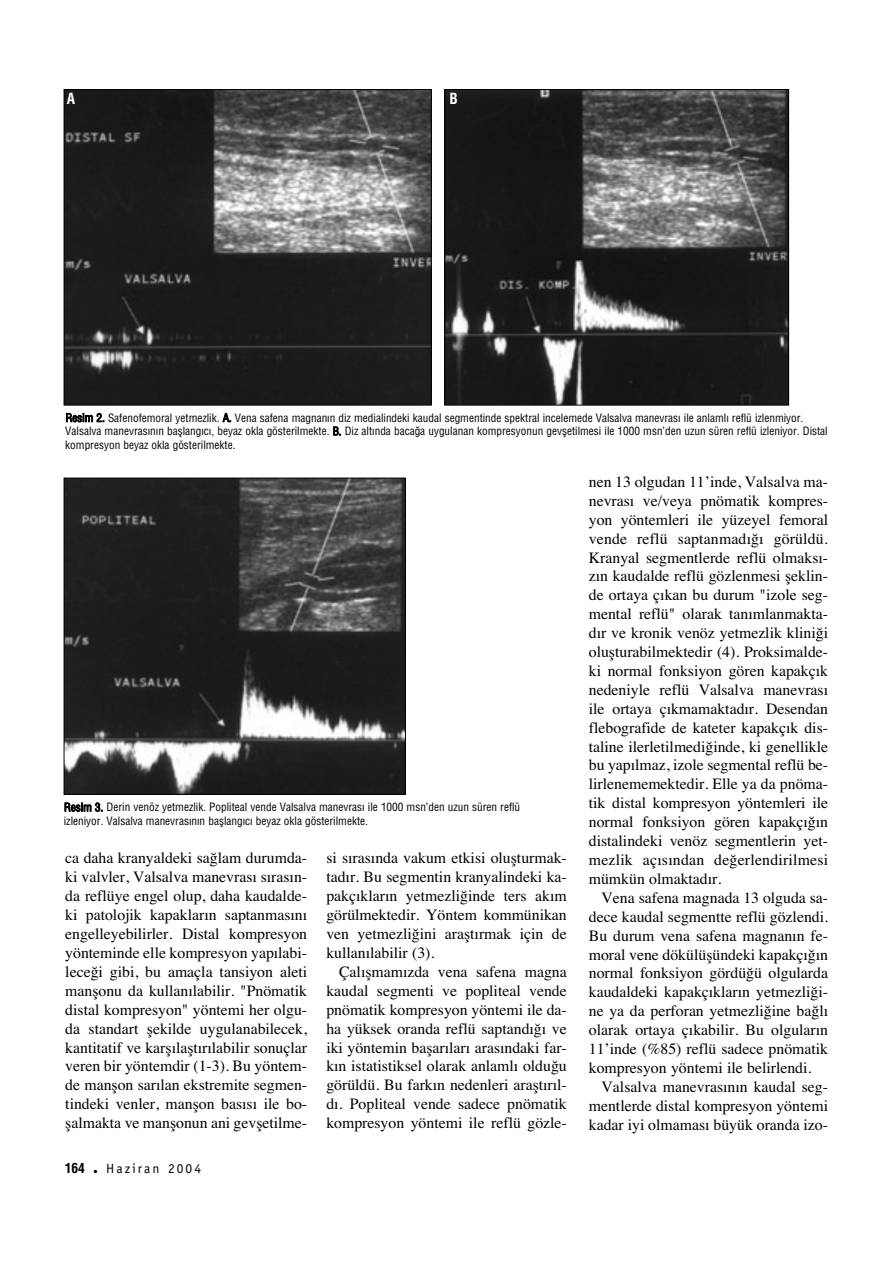
<style>
.page{position:relative;width:893px;height:1265px;background:#fff}
.page>*{position:absolute;margin:0;border:0;box-sizing:border-box;transform-origin:0 0}
.t1{font:15.75px/18.9px "Times TR Plain";color:#000;text-align:justify}
.t2{font:700 15px "Helvetica Cond";color:#fff}
.t3{font:13.5px "Officina Sans";letter-spacing:.15em;color:#000}
.t4{font:700 13.5px "Helvetica Cond";color:#000}
.t5{font:11.25px/13.5px "Helvetica Cond";color:#000}
</style>
<div class="page">
<img style="left:66px;top:91px;width:363px;height:312px">
<div style="left:64px;top:89px;width:367px;height:316px;border:1px solid #000"></div>
<img style="left:446px;top:91px;width:340px;height:312px">
<div style="left:444px;top:89px;width:344px;height:316px;border:1px solid #000"></div>
<img style="left:66px;top:480px;width:337px;height:312px">
<div style="left:64px;top:478px;width:341px;height:316px;border:1px solid #000"></div>
<p class="t2" style="left:67px;top:93px;width:10px">A</p>
<p class="t2" style="left:449px;top:93px;width:10px">B</p>
<p class="t5" style="left:65px;top:412px;width:764px">Resim 2. Safenofemoral yetmezlik. A. Vena safena magnan›n diz medialindeki kaudal segmentinde spektral incelemede Valsalva manevras› ile anlaml› reflü izlenmiyor.<br>Valsalva manevras›n›n bafllang›c›, beyaz okla gösterilmekte. B. Diz alt›nda baca¤a uygulanan kompresyonun gevfletilmesi ile 1000 msn’den uzun süren reflü izleniyor. Distal kompresyon beyaz okla gösterilmekte.</p>
<p class="t5" style="left:64px;top:801px;width:458px">Resim 3. Derin venöz yetmezlik. Popliteal vende Valsalva manevras› ile 1000 msn’den uzun süren reflü izleniyor. Valsalva manevras›n›n bafllang›c› beyaz okla gösterilmekte.</p>
<p class="t1" style="left:65px;top:850px;width:243px">ca daha kranyaldeki sağlam durumda&shy;ki valvler, Valsalva manevras› s›ras›n&shy;da reflüye engel olup, daha kaudalde&shy;ki patolojik kapaklar›n saptanmas›n› engelleyebilirler. Distal kompresyon yönteminde elle kompresyon yap›labi&shy;leceği gibi, bu amaçla tansiyon aleti manşonu da kullan›labilir. "Pnömatik distal kompresyon" yöntemi her olgu&shy;da standart şekilde uygulanabilecek, kantitatif ve karş›laşt›r›labilir sonuçlar veren bir yöntemdir (1-3). Bu yöntem&shy;de manşon sar›lan ekstremite segmen&shy;tindeki venler, manşon bas›s› ile bo&shy;şalmakta ve manşonun ani gevşetilme-</p>
<p class="t1" style="left:326px;top:850px;width:242px">si s›ras›nda vakum etkisi oluşturmak&shy;tad›r. Bu segmentin kranyalindeki ka&shy;pakç›klar›n yetmezliğinde ters ak›m görülmektedir. Yöntem kommünikan ven yetmezliğini araşt›rmak için de kullan›labilir (3).</p>
<p class="t1" style="left:326px;top:963px;width:242px;text-indent:13px">Çal›şmam›zda vena safena magna kaudal segmenti ve popliteal vende pnömatik kompresyon yöntemi ile da&shy;ha yüksek oranda reflü saptand›ğ› ve iki yöntemin başar›lar› aras›ndaki far&shy;k›n istatistiksel olarak anlaml› olduğu görüldü. Bu fark›n nedenleri araşt›r›l&shy;d›. Popliteal vende sadece pnömatik kompresyon yöntemi ile reflü gözle-</p>
<p class="t4" style="left:65px;top:1162px;width:22px">164</p>
<p class="t3" style="left:94px;top:1163px;width:109px">● Haziran 2004</p>
<p class="t1" style="left:589px;top:474px;width:241px">nen 13 olgudan 11’inde, Valsalva ma&shy;nevras› ve/veya pnömatik kompres&shy;yon yöntemleri ile yüzeyel femoral vende reflü saptanmad›ğ› görüldü.<br>Kranyal segmentlerde reflü olmaks›- z›n kaudalde reflü gözlenmesi şeklin&shy;de ortaya ç›kan bu durum "izole seg&shy;mental reflü" olarak tan›mlanmakta&shy;d›r ve kronik venöz yetmezlik kliniği oluşturabilmektedir (4). Proksimalde&shy;ki normal fonksiyon gören kapakç›k nedeniyle reflü Valsalva manevras› ile ortaya ç›kmamaktad›r. Desendan flebografide de kateter kapakç›k dis&shy;taline ilerletilmediğinde, ki genellikle bu yap›lmaz, izole segmental reflü be&shy;lirlenememektedir. Elle ya da pnöma&shy;tik distal kompresyon yöntemleri ile normal fonksiyon gören kapakç›ğ›n distalindeki venöz segmentlerin yet&shy;mezlik aç›s›ndan değerlendirilmesi mümkün olmaktad›r.</p>
<p class="t1" style="left:589px;top:889px;width:241px;text-indent:13px">Vena safena magnada 13 olguda sa&shy;dece kaudal segmentte reflü gözlendi.<br>Bu durum vena safena magnan›n fe&shy;moral vene dökülüşündeki kapakç›ğ›n normal fonksiyon gördüğü olgularda kaudaldeki kapakç›klar›n yetmezliği&shy;ne ya da perforan yetmezliğine bağl› olarak ortaya ç›kabilir. Bu olgular›n 11’inde (%85) reflü sadece pnömatik kompresyon yöntemi ile belirlendi.</p>
<p class="t1" style="left:589px;top:1078px;width:241px;text-indent:13px">Valsalva manevras›n›n kaudal seg&shy;mentlerde distal kompresyon yöntemi kadar iyi olmamas› büyük oranda izo-</p>
</div>
